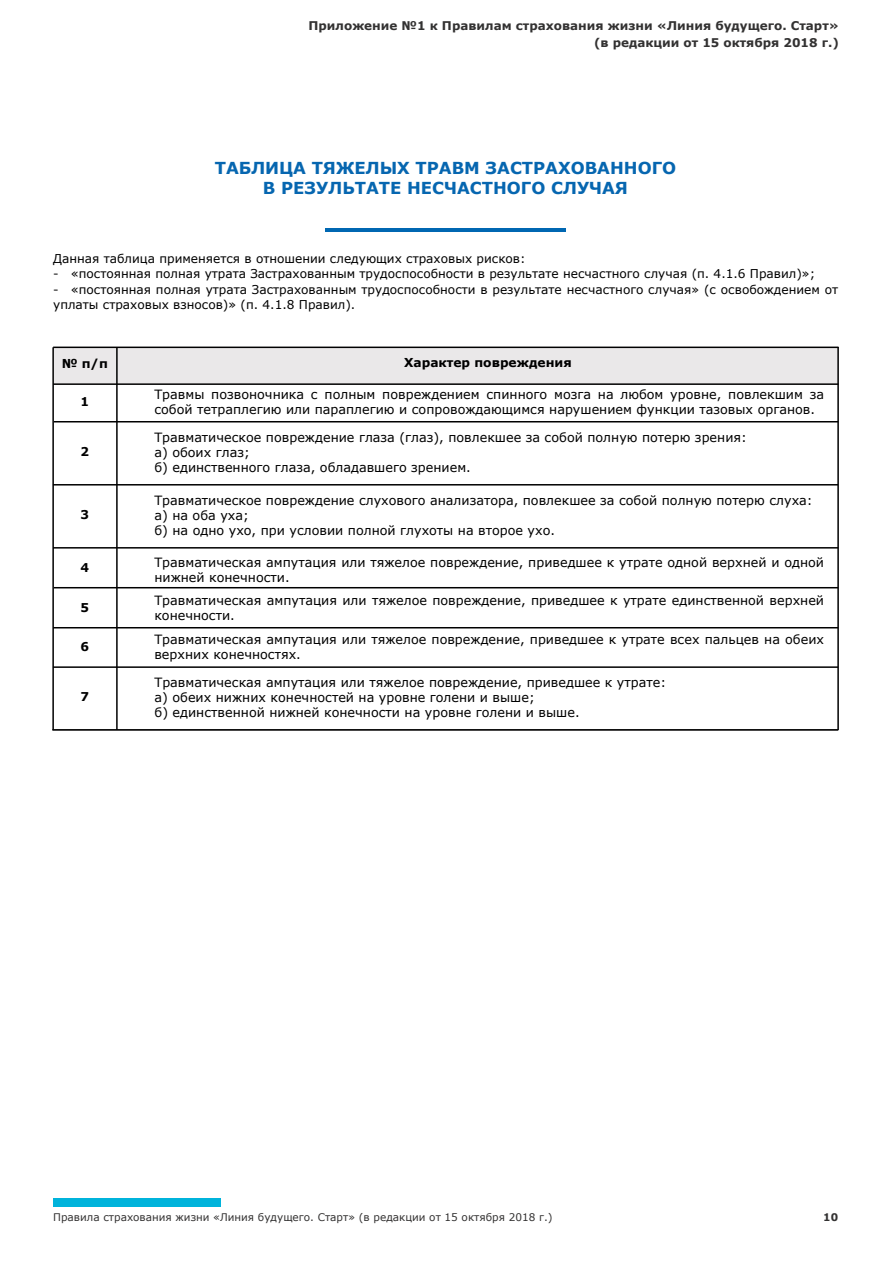
<style>
.page{position:relative;width:893px;height:1263px;background:#fff}
.page>*{position:absolute;margin:0;border:0;box-sizing:border-box;transform-origin:0 0}
.t1{font:700 16.5px/19.8px "Verdana";color:#0666b0;text-align:center}
.t2{font:12.75px/15px "Verdana";color:#000}
.t3{font:700 12.3px "Verdana";color:#000}
.t4{font:12.15px/15px "Verdana";color:#000}
.t5{font:700 12.15px "Verdana";color:#000}
.t6{font:700 12px/16.5px "Verdana";color:#333232;text-align:right}
.t7{font:10.5px "Verdana";color:#333232}
.t8{font:700 10.5px "Verdana";color:#333232}
</style>
<div class="page">
<div style="left:53px;top:1198px;width:168px;height:9px;background:#00b3db"></div>
<hr style="left:325px;top:229px;width:241px;height:3px;background:#0067b2">
<div style="left:54px;top:347px;width:783px;height:37px;background:#e5e3e4"></div>
<hr style="left:54px;top:421px;width:784px;height:1px;background:#000">
<hr style="left:53px;top:347px;width:785px;height:1px;background:#000">
<hr style="left:53px;top:484px;width:785px;height:1px;background:#000">
<hr style="left:53px;top:547px;width:785px;height:2px;background:#000">
<hr style="left:54px;top:587px;width:784px;height:1px;background:#000">
<hr style="left:53px;top:627px;width:785px;height:1px;background:#000">
<hr style="left:53px;top:666px;width:785px;height:2px;background:#000">
<hr style="left:52px;top:729px;width:786px;height:2px;background:#000">
<hr style="left:116px;top:347px;width:2px;height:383px;background:#000">
<hr style="left:52px;top:347px;width:2px;height:383px;background:#000">
<hr style="left:837px;top:347px;width:2px;height:383px;background:#000">
<hr style="left:53px;top:383px;width:785px;height:2px;background:#000">
<p class="t6" style="left:308px;top:17px;width:532px">Приложение №1 к Правилам страхования жизни «Линия будущего. Старт» (в редакции от 15 октября 2018 г.)</p>
<p class="t1" style="left:215px;top:158px;width:463px">ТАБЛИЦА ТЯЖЕЛЫХ ТРАВМ ЗАСТРАХОВАННОГО<br>В РЕЗУЛЬТАТЕ НЕСЧАСТНОГО СЛУЧАЯ</p>
<p class="t4" style="left:53px;top:251px;width:474px">Данная таблица применяется в отношении следующих страховых рисков:</p>
<p class="t4" style="left:53px;top:266px;width:764px">- «постоянная полная утрата Застрахованным трудоспособности в результате несчастного случая (п. 4.1.6 Правил)»;</p>
<p class="t4" style="left:53px;top:282px;width:786px">- «постоянная полная утрата Застрахованным трудоспособности в результате несчастного случая» (с освобождением от уплаты страховых взносов)» (п. 4.1.8 Правил).</p>
<p class="t3" style="left:62px;top:354px;width:48px">№ п/п</p>
<p class="t3" style="left:404px;top:354px;width:169px">Характер повреждения</p>
<p class="t5" style="left:81px;top:393px;width:10px">1</p>
<p class="t5" style="left:81px;top:443px;width:10px">2</p>
<p class="t5" style="left:81px;top:506px;width:10px">3</p>
<p class="t2" style="left:154px;top:387px;width:671px">Травмы позвоночника с полным повреждением спинного мозга на любом уровне, повлекшим за собой тетраплегию или параплегию и сопровождающимся нарушением функции тазовых органов.</p>
<p class="t2" style="left:154px;top:430px;width:594px">Травматическое повреждение глаза (глаз), повлекшее за собой полную потерю зрения: а) обоих глаз;<br>б) единственного глаза, обладавшего зрением.</p>
<p class="t2" style="left:154px;top:493px;width:660px">Травматическое повреждение слухового анализатора, повлекшее за собой полную потерю слуха: а) на оба уха;<br>б) на одно ухо, при условии полной глухоты на второе ухо.</p>
<p class="t5" style="left:81px;top:559px;width:10px">4</p>
<p class="t2" style="left:154px;top:554px;width:671px">Травматическая ампутация или тяжелое повреждение, приведшее к утрате одной верхней и одной нижней конечности.</p>
<p class="t5" style="left:81px;top:599px;width:10px">5</p>
<p class="t2" style="left:154px;top:593px;width:671px">Травматическая ампутация или тяжелое повреждение, приведшее к утрате единственной верхней конечности.</p>
<p class="t5" style="left:81px;top:638px;width:10px">6</p>
<p class="t2" style="left:154px;top:632px;width:671px">Травматическая ампутация или тяжелое повреждение, приведшее к утрате всех пальцев на обеих верхних конечностях.</p>
<p class="t5" style="left:81px;top:688px;width:10px">7</p>
<p class="t2" style="left:155px;top:675px;width:513px">Травматическая ампутация или тяжелое повреждение, приведшее к утрате: а) обеих нижних конечностей на уровне голени и выше;<br>б) единственной нижней конечности на уровне голени и выше.</p>
<p class="t7" style="left:53px;top:1210px;width:501px">Правила страхования жизни «Линия будущего. Старт» (в редакции от 15 октября 2018 г.)</p>
<p class="t8" style="left:823px;top:1210px;width:16px">10</p>
</div>
